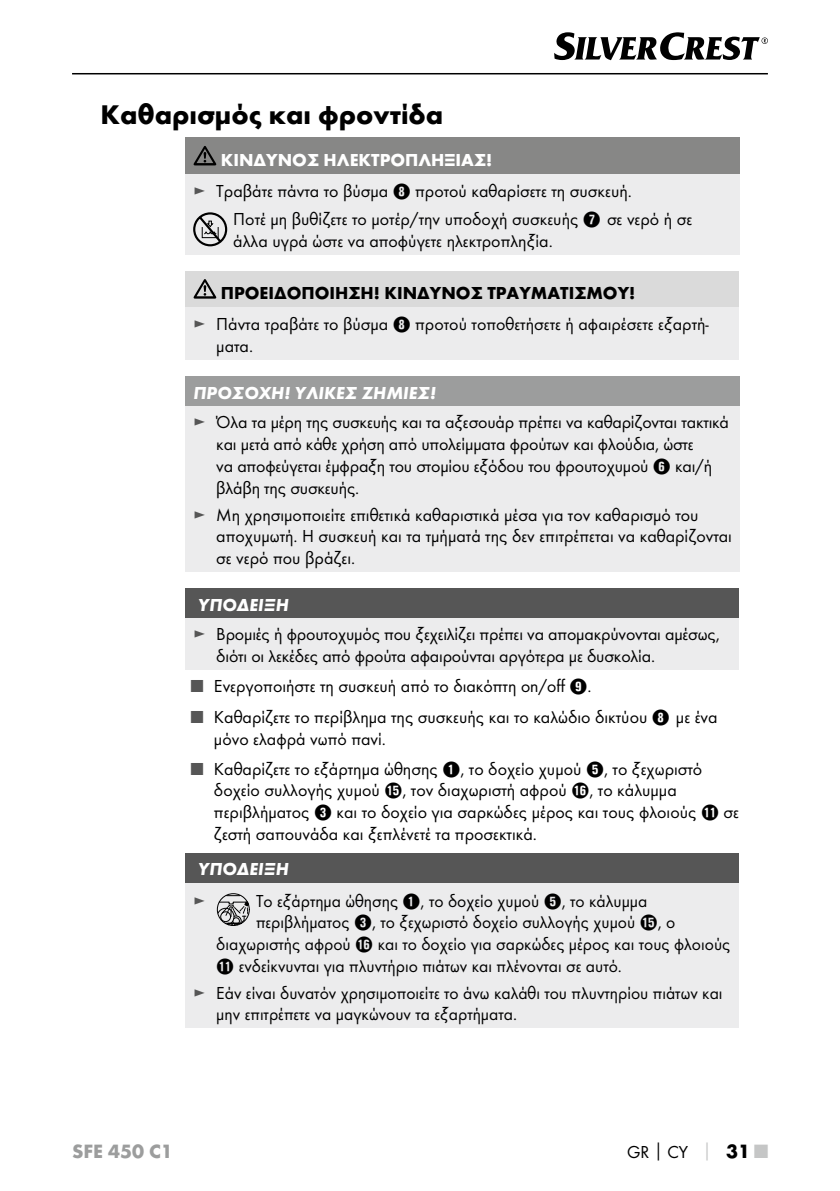
<style>
.page{position:relative;width:840px;height:1191px;background:#fff}
.page>*{position:absolute;margin:0;border:0;box-sizing:border-box;transform-origin:0 0}
.t1{font:700 28px "Futura";color:#000}
.t2{font:700 20px "Futura";color:#9c9d9d}
.t3{font:18px/21.6px "Futura Boo";color:#000}
.t4{font:italic 700 18px "Futura";color:#fff}
.t5{font:700 18px "Futura";color:#000}
.t6{font:700 18px "Futura";color:#fff}
.t7{font:18px "Futura Boo";color:#565656}
.s1{color:#565656}
.s2{font-family:"Hako PI Nummern"}
.s3{font-family:"Futura";font-weight:700;color:#c5c6c6}
.s4{font-family:"Futura";font-weight:700;font-size:20px}
.s5{font-family:"Futura";font-weight:700;font-size:20px;color:#c5c6c6}
</style>
<div class="page">
<hr style="left:72px;top:73px;width:695px;height:1px;background:#000">
<svg style="left:554px;top:32px;width:213px;height:28px"></svg>
<div style="left:185px;top:138px;width:554px;height:36px;background:#878786"></div>
<div style="left:185px;top:174px;width:554px;height:80px;background:#ececed"></div>
<svg style="left:193px;top:146px;width:23px;height:19px"></svg>
<div style="left:185px;top:271px;width:553px;height:36px;background:#dadada"></div>
<div style="left:185px;top:307px;width:553px;height:53px;background:#ececed"></div>
<svg style="left:193px;top:279px;width:23px;height:20px"></svg>
<div style="left:185px;top:376px;width:554px;height:31px;background:#9c9d9d"></div>
<div style="left:185px;top:407px;width:554px;height:165px;background:#ececed"></div>
<div style="left:185px;top:588px;width:553px;height:31px;background:#565656"></div>
<div style="left:185px;top:619px;width:553px;height:51px;background:#ececed"></div>
<div style="left:185px;top:853px;width:553px;height:30px;background:#565656"></div>
<div style="left:185px;top:883px;width:553px;height:145px;background:#ececed"></div>
<div style="left:217px;top:893px;width:32px;height:33px;border:1px solid #000;border-radius:50%"></div>
<svg style="left:217px;top:895px;width:32px;height:31px"></svg>
<svg style="left:193px;top:212px;width:34px;height:34px"></svg>
<h1 class="t1" style="left:100px;top:97px;width:344px">Καθαρισμός και φροντίδα</h1>
<p class="t6" style="left:221px;top:149px;width:273px">ΚΊΝΔΥΝΟΣ ΗΛΕΚΤΡΟΠΛΗΞΊΑΣ!</p>
<p class="t3" style="left:233px;top:177px;width:460px;line-height:27.6px;text-indent:-40px"><span class="s1">►</span> Τραβάτε πάντα το βύσμα <span class="s2">8</span> προτού καθαρίσετε τη συσκευή.<br>Ποτέ μη βυθίζετε το μοτέρ/την υποδοχή συσκευής <span class="s2">7</span> σε νερό ή σε</p>
<p class="t3" style="left:233px;top:230px;width:318px">άλλα υγρά ώστε να αποφύγετε ηλεκτροπληξία.</p>
<p class="t5" style="left:221px;top:282px;width:416px">ΠΡΟΕΙΔΟΠΟΙΗΣΗ! ΚΊΝΔΥΝΟΣ ΤΡΑΥΜΑΤΙΣΜΟΎ!</p>
<p class="t3" style="left:216px;top:313px;width:494px;text-indent:-23px"><span class="s1">►</span> Πάντα τραβάτε το βύσμα <span class="s2">8</span> προτού τοποθετήσετε ή αφαιρέσετε εξαρτή&shy;ματα.</p>
<p class="t4" style="left:193px;top:381px;width:244px">ΠΡΟΣΟΧΉ! ΥΛΙΚΈΣ ΖΗΜΙΈΣ!</p>
<p class="t3" style="left:216px;top:411px;width:514px;text-indent:-23px"><span class="s1">►</span> Όλα τα μέρη της συσκευής και τα αξεσουάρ πρέπει να καθαρίζονται τακτικά και μετά από κάθε χρήση από υπολείμματα φρούτων και φλούδια, ώστε<br>να αποφεύγεται έμφραξη του στομίου εξόδου του φρουτοχυμού <span class="s2">6</span> και/ή βλάβη της συσκευής.</p>
<p class="t3" style="left:216px;top:504px;width:517px;text-indent:-23px"><span class="s1">►</span> Μη χρησιμοποιείτε επιθετικά καθαριστικά μέσα για τον καθαρισμό του αποχυμωτή. Η συσκευή και τα τμήματά της δεν επιτρέπεται να καθαρίζονται σε νερό που βράζει.</p>
<p class="t4" style="left:198px;top:593px;width:92px">ΥΠΟΔΕΙΞΗ</p>
<p class="t3" style="left:216px;top:623px;width:504px;text-indent:-23px"><span class="s1">►</span> Βρομιές ή φρουτοχυμός που ξεχειλίζει πρέπει να απομακρύνονται αμέσως, διότι οι λεκέδες από φρούτα αφαιρούνται αργότερα με δυσκολία.</p>
<p class="t3" style="left:191px;top:675px;width:399px"><span class="s1">■</span> Ενεργοποιήστε τη συσκευή από το διακόπτη on/off <span class="s2">9</span>.</p>
<p class="t3" style="left:214px;top:706px;width:505px;text-indent:-23px"><span class="s1">■</span> Καθαρίζετε το περίβλημα της συσκευής και το καλώδιο δικτύου <span class="s2">8</span> με ένα μόνο ελαφρά νωπό πανί.</p>
<p class="t3" style="left:214px;top:758px;width:526px;text-indent:-23px"><span class="s1">■</span> Καθαρίζετε το εξάρτημα ώθησης <span class="s2">1</span>, το δοχείο χυμού <span class="s2">5</span>, το ξεχωριστό δοχείο συλλογής χυμού <span class="s2">t</span>, τον διαχωριστή αφρού <span class="s2">z</span>, το κάλυμμα περιβλήματος <span class="s2">3</span> και το δοχείο για σαρκώδες μέρος και τους φλοιούς <span class="s2">q</span> σε ζεστή σαπουνάδα και ξεπλένετέ τα προσεκτικά.</p>
<p class="t4" style="left:198px;top:858px;width:92px">ΥΠΟΔΕΙΞΗ</p>
<p class="t7" style="left:193px;top:890px;width:13px">►</p>
<p class="t3" style="left:256px;top:889px;width:392px">Το εξάρτημα ώθησης <span class="s2">1</span>, το δοχείο χυμού <span class="s2">5</span>, το κάλυμμα</p>
<p class="t3" style="left:256px;top:911px;width:420px">περιβλήματος <span class="s2">3</span>, το ξεχωριστό δοχείο συλλογής χυμού <span class="s2">t</span>, ο</p>
<p class="t3" style="left:216px;top:933px;width:515px">διαχωριστής αφρού <span class="s2">z</span> και το δοχείο για σαρκώδες μέρος και τους φλοιούς</p>
<p class="t3" style="left:216px;top:954px;width:404px"><span class="s2">q</span> ενδείκνυνται για πλυντήριο πιάτων και πλένονται σε αυτό.</p>
<p class="t3" style="left:216px;top:982px;width:507px;text-indent:-23px"><span class="s1">►</span> Εάν είναι δυνατόν χρησιμοποιείτε το άνω καλάθι του πλυντηρίου πιάτων και μην επιτρέπετε να μαγκώνουν τα εξαρτήματα.</p>
<p class="t2" style="left:72px;top:1139px;width:102px">SFE 450 C1</p>
<p class="t3" style="left:626px;top:1141px;width:142px">GR│CY <span class="s3">│</span> <span class="s4">31</span> <span class="s5">■</span></p>
</div>
